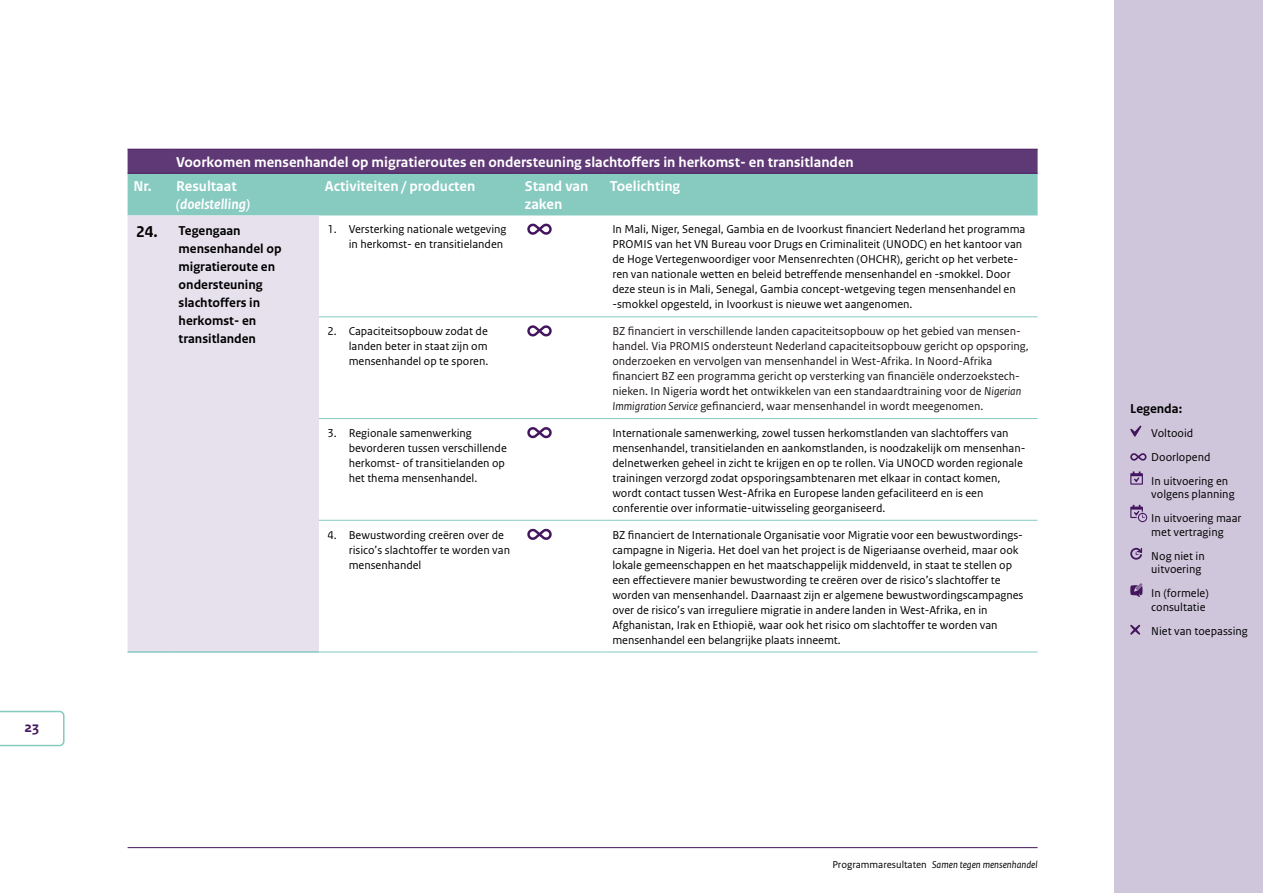
<style>
.page{position:relative;width:1263px;height:893px;background:#fff}
.page>*{position:absolute;margin:0;border:0;box-sizing:border-box;transform-origin:0 0}
.Cijfer{font:700 16.5px "Rijksoverheid Sans Text";color:#000}
._30_RO_Tabel_Kop{font:700 15px "Rijksoverheid Sans Text";color:#fff}
.Tabel_kop{font:700 15px/18px "Rijksoverheid Sans Text";color:#fff}
.Tabel_kop-2{font:italic 700 15px/18px "Rijksoverheid Sans Text";color:#fff}
.t1{font:700 15px "Rijksoverheid Sans Text TT";color:#44165d}
.Resultaat{font:700 13.5px/18px "Rijksoverheid Sans Text";color:#000}
._32_RO_Tabel_Broodte{font:12px/15px "Rijksoverheid Sans Text";color:#000}
._32_RO_Tabel_Broodte-2{font:12px/15px "Rijksoverheid Sans Text";color:#1d1719}
.t2{font:italic 10.5px "Rijksoverheid Sans Text";color:#000}
.s1{font-style:normal}
.s2{color:#000}
.s3{font-style:italic}
</style>
<div class="page">
<hr style="left:128px;top:847px;width:909px;height:1px;background:#44165d">
<svg style="left:0;top:711px;width:65px;height:35px"></svg>
<div style="left:1114px;top:0;width:149px;height:893px;background:#cfc6db"></div>
<svg style="left:1130px;top:426px;width:11px;height:11px"></svg>
<svg style="left:1130px;top:453px;width:16px;height:8px"></svg>
<svg style="left:1130px;top:471px;width:13px;height:14px"></svg>
<svg style="left:1130px;top:505px;width:17px;height:17px"></svg>
<svg style="left:1130px;top:548px;width:12px;height:12px"></svg>
<svg style="left:1130px;top:583px;width:12px;height:14px"></svg>
<svg style="left:1130px;top:625px;width:10px;height:10px"></svg>
<svg style="left:128px;top:150px;width:909px;height:65px;background:#7795a4"></svg>
<div style="left:128px;top:215px;width:191px;height:436px;background:#e6e1ed"></div>
<hr style="left:128px;top:651px;width:42px;height:2px;background:#86cac0">
<hr style="left:170px;top:651px;width:149px;height:2px;background:#86cac0">
<hr style="left:128px;top:149px;width:42px;height:1px;background:#44165d">
<hr style="left:128px;top:173px;width:42px;height:1px;background:#44165d">
<hr style="left:170px;top:149px;width:149px;height:1px;background:#44165d">
<hr style="left:319px;top:149px;width:200px;height:1px;background:#44165d">
<hr style="left:519px;top:149px;width:85px;height:1px;background:#44165d">
<hr style="left:604px;top:149px;width:433px;height:1px;background:#44165d">
<hr style="left:170px;top:173px;width:149px;height:1px;background:#44165d">
<hr style="left:319px;top:173px;width:200px;height:1px;background:#44165d">
<hr style="left:519px;top:173px;width:85px;height:1px;background:#44165d">
<hr style="left:604px;top:173px;width:433px;height:1px;background:#44165d">
<hr style="left:319px;top:316px;width:200px;height:1px;background:#86cac0">
<hr style="left:519px;top:316px;width:85px;height:1px;background:#86cac0">
<hr style="left:604px;top:316px;width:433px;height:1px;background:#86cac0">
<hr style="left:319px;top:418px;width:200px;height:1px;background:#86cac0">
<hr style="left:519px;top:418px;width:85px;height:1px;background:#86cac0">
<hr style="left:604px;top:418px;width:433px;height:1px;background:#86cac0">
<hr style="left:319px;top:520px;width:200px;height:1px;background:#86cac0">
<hr style="left:519px;top:520px;width:85px;height:1px;background:#86cac0">
<hr style="left:604px;top:520px;width:433px;height:1px;background:#86cac0">
<hr style="left:319px;top:652px;width:200px;height:1px;background:#86cac0">
<hr style="left:519px;top:652px;width:85px;height:1px;background:#86cac0">
<hr style="left:604px;top:652px;width:433px;height:1px;background:#86cac0">
<svg style="left:527px;top:223px;width:25px;height:12px"></svg>
<svg style="left:527px;top:325px;width:25px;height:12px"></svg>
<svg style="left:527px;top:427px;width:25px;height:12px"></svg>
<svg style="left:527px;top:528px;width:25px;height:12px"></svg>
<p class="t1" style="left:25px;top:719px;width:16px">23</p>
<p class="_30_RO_Tabel_Kop" style="left:176px;top:154px;width:679px">Voorkomen mensenhandel op migratieroutes en ondersteuning slachtoffers in herkomst- en transitlanden</p>
<p class="Tabel_kop" style="left:134px;top:178px;width:20px">Nr.</p>
<p class="Tabel_kop-2" style="left:176px;top:178px;width:75px"><span class="s1">Resultaat </span>(doelstelling)</p>
<p class="Tabel_kop" style="left:325px;top:178px;width:152px">Activiteiten / producten</p>
<p class="Tabel_kop" style="left:525px;top:178px;width:65px">Stand van zaken</p>
<p class="Tabel_kop" style="left:610px;top:178px;width:72px">Toelichting</p>
<p class="Cijfer" style="left:136px;top:222px;width:23px">24.</p>
<p class="Resultaat" style="left:179px;top:221px;width:104px">Tegengaan mensenhandel op migratieroute en ondersteuning slachtoffers in herkomst- en transitlanden</p>
<p class="_32_RO_Tabel_Broodte" style="left:327px;top:222px;width:181px;text-align:right">1. Versterking nationale wetgeving in herkomst- en transitielanden</p>
<p class="_32_RO_Tabel_Broodte" style="left:612px;top:222px;width:415px">In Mali, Niger, Senegal, Gambia en de Ivoorkust financiert Nederland het programma PROMIS van het VN Bureau voor Drugs en Criminaliteit (UNODC) en het kantoor van de Hoge Vertegenwoordiger voor Mensenrechten (OHCHR), gericht op het verbete&shy;ren van nationale wetten en beleid betreffende mensenhandel en -smokkel. Door deze steun is in Mali, Senegal, Gambia concept-wetgeving tegen mensenhandel en -smokkel opgesteld, in Ivoorkust is nieuwe wet aangenomen.</p>
<p class="_32_RO_Tabel_Broodte" style="left:349px;top:324px;width:141px;text-align:justify;text-indent:-21px">2. Capaciteitsopbouw zodat de landen beter in staat zijn om mensenhandel op te sporen.</p>
<p class="_32_RO_Tabel_Broodte-2" style="left:612px;top:324px;width:418px">BZ financiert in verschillende landen capaciteitsopbouw op het gebied van mensen&shy;handel. Via PROMIS ondersteunt Nederland capaciteitsopbouw gericht op opsporing, onderzoeken en vervolgen van mensenhandel in West-Afrika. In Noord-Afrika financiert BZ een programma gericht op versterking van financiële onderzoekstech&shy;nieken. In Nigeria <span class="s2">wordt het</span> ontwikkelen van een standaardtraining voor de <span class="s3">Nigerian Immigration Service</span> gefinancierd, waar mensenhandel in wordt meegenomen.</p>
<p class="_32_RO_Tabel_Broodte" style="left:349px;top:426px;width:160px;text-indent:-21px">3. Regionale samenwerking bevorderen tussen verschillende herkomst- of transitielanden op het thema mensenhandel.</p>
<p class="_32_RO_Tabel_Broodte" style="left:612px;top:426px;width:415px">Internationale samenwerking, zowel tussen herkomstlanden van slachtoffers van mensenhandel, transitielanden en aankomstlanden, is noodzakelijk om mensenhan&shy;delnetwerken geheel in zicht te krijgen en op te rollen. Via UNOCD worden regionale trainingen verzorgd zodat opsporingsambtenaren met elkaar in contact komen, wordt contact tussen West-Afrika en Europese landen gefaciliteerd en is een conferentie over informatie-uitwisseling georganiseerd.</p>
<p class="_32_RO_Tabel_Broodte" style="left:349px;top:527px;width:163px;text-indent:-21px">4. Bewustwording creëren over de risico’s slachtoffer te worden van mensenhandel</p>
<p class="_32_RO_Tabel_Broodte" style="left:612px;top:527px;width:413px">BZ financiert de Internationale Organisatie voor Migratie voor een bewustwordings&shy;campagne in Nigeria. Het doel van het project is de Nigeriaanse overheid, maar ook lokale gemeenschappen en het maatschappelijk middenveld, in staat te stellen op een effectievere manier bewustwording te creëren over de risico’s slachtoffer te worden van mensenhandel. Daarnaast zijn er algemene bewustwordingscampagnes over de risico’s van irreguliere migratie in andere landen in West-Afrika, en in Afghanistan, Irak en Ethiopië, waar ook het risico om slachtoffer te worden van mensenhandel een belangrijke plaats inneemt.</p>
<p class="t2" style="left:832px;top:858px;width:207px"><span class="s1">Programmaresultaten</span> Samen tegen mensenhandel</p>
<p class="Resultaat" style="left:1130px;top:399px;width:53px">Legenda:</p>
<p class="_32_RO_Tabel_Broodte" style="left:1151px;top:421px;width:78px;line-height:24px">Voltooid<br>Doorlopend<br>In uitvoering en</p>
<p class="_32_RO_Tabel_Broodte" style="left:1151px;top:482px;width:92px;line-height:24px">volgens planning<br>In uitvoering maar</p>
<p class="_32_RO_Tabel_Broodte" style="left:1151px;top:520px;width:74px;line-height:24px">met vertraging<br>Nog niet in</p>
<p class="_32_RO_Tabel_Broodte" style="left:1151px;top:557px;width:59px;line-height:24px">uitvoering<br>In (formele)</p>
<p class="_32_RO_Tabel_Broodte" style="left:1151px;top:595px;width:98px;line-height:24px">consultatie<br>Niet van toepassing</p>
</div>
